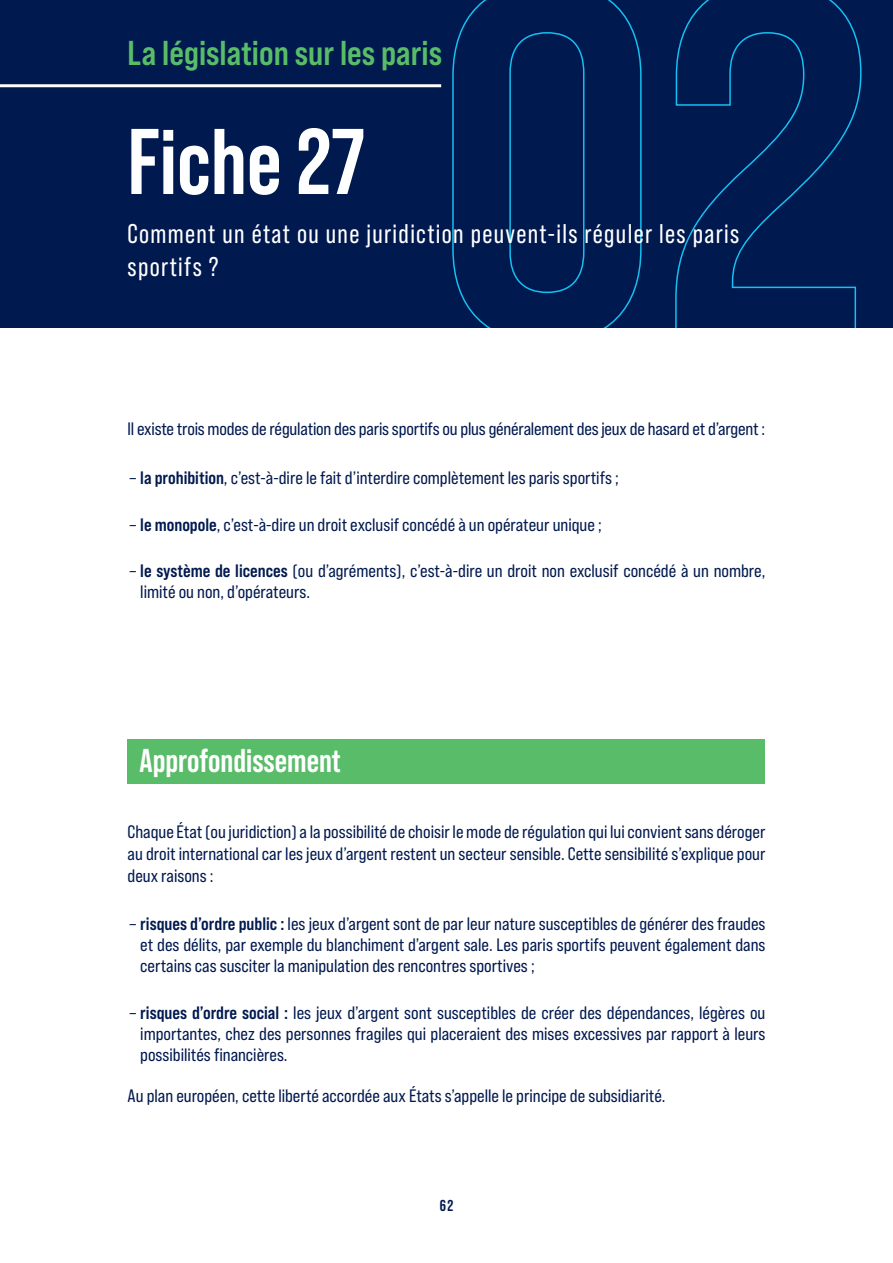
<style>
.page{position:relative;width:893px;height:1263px;background:#fff}
.page>*{position:absolute;margin:0;border:0;box-sizing:border-box;transform-origin:0 0}
.Titre_62_pt{font:700 93px "Bebas Neue Pro";color:#fff}
.t1{font:34.5px "Bebas Neue Pro Sm E Bd";color:#59bc68}
.Sous-titre_18_pt{font:700 33px "Bebas Neue Pro";color:#fff}
.Sous-titre_18_pt-2{font:27px/32.4px "Bebas Neue Pro";letter-spacing:.05em;color:#fff}
.Texte_courant_12_pt{font:18px/21px "Bebas Neue Pro Sm E Rg";color:#00194f;text-align:justify}
.t2{font:700 15.75px "Bebas Neue Pro";color:#00194f}
.s1{font-family:"Bebas Neue Pro Sm E Bd"}
</style>
<div class="page">
<div style="left:0;top:0;width:893px;height:327px;background:#00194f"></div>
<svg style="left:452px;top:0;width:190px;height:327px"></svg>
<svg style="left:675px;top:0;width:187px;height:327px"></svg>
<div style="left:128px;top:739px;width:637px;height:44px;background:#59bc68"></div>
<hr style="left:0;top:84px;width:441px;height:3px;background:#fff">
<h2 class="t1" style="left:128px;top:32px;width:316px">La législation sur les paris</h2>
<p class="Titre_62_pt" style="left:128px;top:109px;width:239px">Fiche 27</p>
<p class="Sous-titre_18_pt-2" style="left:128px;top:218px;width:613px">Comment un état ou une juridiction peuvent-ils réguler les paris sportifs ?</p>
<p class="Texte_courant_12_pt" style="left:128px;top:418px;width:639px">Il existe trois modes de régulation des paris sportifs ou plus généralement des jeux de hasard et d’argent :</p>
<p class="Texte_courant_12_pt" style="left:130px;top:467px;width:490px">– <span class="s1">la prohibition</span>, c’est-à-dire le fait d’interdire complètement les paris sportifs ;</p>
<p class="Texte_courant_12_pt" style="left:130px;top:513px;width:473px">– <span class="s1">le monopole</span>, c’est-à-dire un droit exclusif concédé à un opérateur unique ;</p>
<p class="Texte_courant_12_pt" style="left:140px;top:560px;width:626px;text-indent:-10px">– <span class="s1">le système de licences</span> (ou d’agréments), c’est-à-dire un droit non exclusif concédé à un nombre, limité ou non, d’opérateurs.</p>
<p class="Sous-titre_18_pt" style="left:140px;top:741px;width:203px">Approfondissement</p>
<p class="Texte_courant_12_pt" style="left:128px;top:821px;width:639px;line-height:21.6px">Chaque État (ou juridiction) a la possibilité de choisir le mode de régulation qui lui convient sans déroger au droit international car les jeux d’argent restent un secteur sensible. Cette sensibilité s’explique pour deux raisons :</p>
<p class="Texte_courant_12_pt" style="left:140px;top:913px;width:627px;text-indent:-10px">– <span class="s1">risques d’ordre public :</span> les jeux d’argent sont de par leur nature susceptibles de générer des fraudes et des délits, par exemple du blanchiment d’argent sale. Les paris sportifs peuvent également dans certains cas susciter la manipulation des rencontres sportives ;</p>
<p class="Texte_courant_12_pt" style="left:140px;top:1002px;width:627px;text-indent:-10px">– <span class="s1">risques d’ordre social :</span> les jeux d’argent sont susceptibles de créer des dépendances, légères ou importantes, chez des personnes fragiles qui placeraient des mises excessives par rapport à leurs possibilités financières.</p>
<p class="Texte_courant_12_pt" style="left:128px;top:1085px;width:539px">Au plan européen, cette liberté accordée aux États s’appelle le principe de subsidiarité.</p>
<p class="t2" style="left:440px;top:1196px;width:15px">62</p>
</div>
